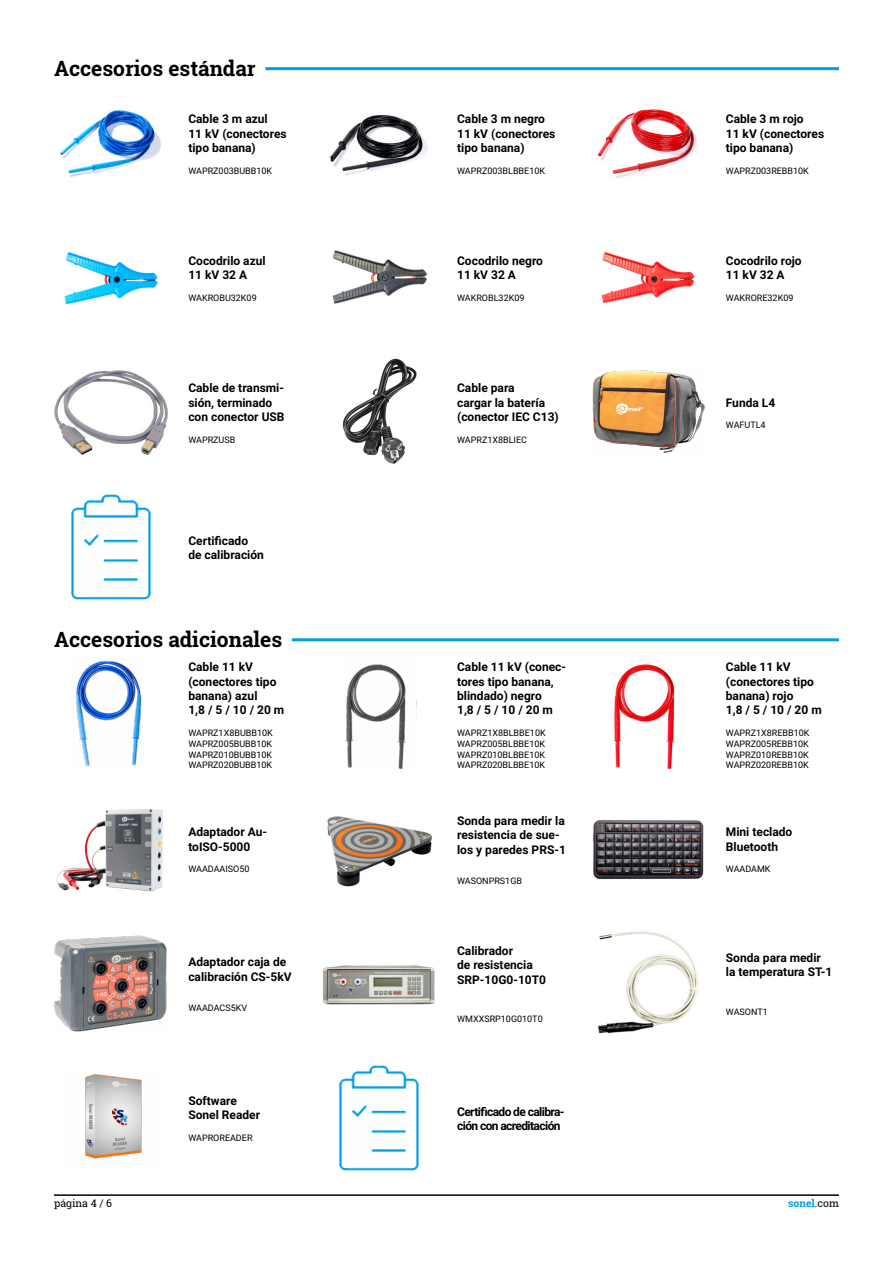
<style>
.page{position:relative;width:893px;height:1263px;background:#fff}
.page>*{position:absolute;margin:0;border:0;box-sizing:border-box;transform-origin:0 0}
.t1{font:700 21px "Roboto Slab";color:#000}
.t2{font:700 12px/14.4px "Roboto";color:#000}
.t3{font:700 12px/14.4px "Roboto";letter-spacing:-.05em;color:#000}
.t4{font:10.5px "Roboto Slab";color:#000}
.t5{font:700 10.5px "Roboto Slab";color:#009fe3}
.t6{font:9px/10.8px "Roboto";color:#000;text-align:justify}
.s1{font-weight:400;color:#000}
</style>
<div class="page">
<hr style="left:54px;top:1194px;width:785px;height:2px;background:#000">
<hr style="left:265px;top:67px;width:574px;height:3px;background:#009fe3">
<hr style="left:292px;top:638px;width:547px;height:3px;background:#009fe3">
<img style="left:592px;top:371px;width:113px;height:82px">
<img style="left:332px;top:250px;width:95px;height:54px">
<img style="left:601px;top:252px;width:94px;height:52px">
<img style="left:64px;top:252px;width:93px;height:52px">
<img style="left:330px;top:115px;width:98px;height:60px">
<img style="left:598px;top:109px;width:99px;height:69px">
<img style="left:60px;top:109px;width:101px;height:68px">
<img style="left:342px;top:358px;width:75px;height:106px">
<img style="left:85px;top:1074px;width:57px;height:85px">
<img style="left:54px;top:370px;width:113px;height:84px">
<img style="left:56px;top:809px;width:107px;height:83px">
<img style="left:592px;top:820px;width:112px;height:60px">
<img style="left:345px;top:664px;width:72px;height:106px">
<img style="left:613px;top:664px;width:62px;height:106px">
<img style="left:75px;top:661px;width:67px;height:106px">
<img style="left:54px;top:935px;width:113px;height:97px">
<img style="left:327px;top:816px;width:105px;height:71px">
<img style="left:323px;top:965px;width:112px;height:39px">
<img style="left:598px;top:931px;width:102px;height:103px">
<img style="left:71px;top:494px;width:80px;height:106px">
<img style="left:339px;top:1065px;width:80px;height:106px">
<h1 class="t1" style="left:54px;top:54px;width:203px">Accesorios estándar</h1>
<p class="t2" style="left:188px;top:112px;width:100px">Cable 3 m azul<br>11 kV (conectores tipo banana)</p>
<p class="t6" style="left:188px;top:165px;width:85px">WAPRZ003BUBB10K</p>
<p class="t2" style="left:188px;top:253px;width:79px">Cocodrilo azul<br>11 kV 32 A</p>
<p class="t6" style="left:188px;top:292px;width:70px">WAKROBU32K09</p>
<p class="t2" style="left:188px;top:380px;width:98px">Cable de transmi&shy;sión, terminado con conector USB</p>
<p class="t6" style="left:188px;top:434px;width:49px">WAPRZUSB</p>
<p class="t2" style="left:188px;top:533px;width:77px">Certificado de calibración</p>
<h1 class="t1" style="left:54px;top:625px;width:230px">Accesorios adicionales</h1>
<p class="t2" style="left:188px;top:659px;width:97px">Cable 11 kV (conectores tipo banana) azul<br>1,8 / 5 / 10 / 20 m</p>
<p class="t6" style="left:188px;top:727px;width:86px">WAPRZ1X8BUBB10K WAPRZ005BUBB10K WAPRZ010BUBB10K WAPRZ020BUBB10K</p>
<p class="t2" style="left:188px;top:824px;width:80px">Adaptador Au&shy;toISO-5000</p>
<p class="t6" style="left:188px;top:863px;width:63px">WAADAAISO50</p>
<p class="t2" style="left:188px;top:954px;width:105px">Adaptador caja de calibración CS-5kV</p>
<p class="t6" style="left:188px;top:1002px;width:60px">WAADACS5KV</p>
<p class="t2" style="left:188px;top:1093px;width:73px">Software<br>Sonel Reader</p>
<p class="t6" style="left:188px;top:1131px;width:66px">WAPROREADER</p>
<p class="t2" style="left:457px;top:112px;width:100px">Cable 3 m negro<br>11 kV (conectores tipo banana)</p>
<p class="t6" style="left:457px;top:165px;width:89px">WAPRZ003BLBBE10K</p>
<p class="t2" style="left:457px;top:253px;width:87px">Cocodrilo negro<br>11 kV 32 A</p>
<p class="t6" style="left:457px;top:292px;width:69px">WAKROBL32K09</p>
<p class="t2" style="left:457px;top:380px;width:103px">Cable para<br>cargar la batería (conector IEC C13)</p>
<p class="t6" style="left:457px;top:434px;width:71px">WAPRZ1X8BLIEC</p>
<p class="t2" style="left:457px;top:659px;width:111px">Cable 11 kV (conec&shy;tores tipo banana, blindado) negro<br>1,8 / 5 / 10 / 20 m</p>
<p class="t6" style="left:457px;top:727px;width:90px">WAPRZ1X8BLBBE10K WAPRZ005BLBBE10K WAPRZ010BLBBE10K WAPRZ020BLBBE10K</p>
<p class="t2" style="left:457px;top:813px;width:110px">Sonda para medir la resistencia de sue&shy;los y paredes PRS-1</p>
<p class="t6" style="left:457px;top:875px;width:66px">WASONPRS1GB</p>
<p class="t2" style="left:457px;top:943px;width:91px">Calibrador<br>de resistencia<br>SRP-10G0-10T0</p>
<p class="t6" style="left:457px;top:1013px;width:87px">WMXXSRP10G010T0</p>
<p class="t3" style="left:457px;top:1104px;width:109px">Certificado de calibra&shy;ción con acreditación</p>
<p class="t2" style="left:726px;top:112px;width:100px">Cable 3 m rojo<br>11 kV (conectores tipo banana)</p>
<p class="t6" style="left:726px;top:165px;width:85px">WAPRZ003REBB10K</p>
<p class="t2" style="left:726px;top:253px;width:77px">Cocodrilo rojo<br>11 kV 32 A</p>
<p class="t6" style="left:726px;top:292px;width:69px">WAKRORE32K09</p>
<p class="t2" style="left:726px;top:395px;width:51px">Funda L4</p>
<p class="t6" style="left:726px;top:419px;width:41px">WAFUTL4</p>
<p class="t2" style="left:726px;top:659px;width:97px">Cable 11 kV (conectores tipo banana) rojo<br>1,8 / 5 / 10 / 20 m</p>
<p class="t6" style="left:726px;top:727px;width:85px">WAPRZ1X8REBB10K WAPRZ005REBB10K WAPRZ010REBB10K WAPRZ020REBB10K</p>
<p class="t2" style="left:726px;top:824px;width:68px">Mini teclado<br>Bluetooth</p>
<p class="t6" style="left:726px;top:863px;width:46px">WAADAMK</p>
<p class="t2" style="left:726px;top:950px;width:108px">Sonda para medir la temperatura ST-1</p>
<p class="t6" style="left:726px;top:1006px;width:43px">WASONT1</p>
<p class="t4" style="left:54px;top:1196px;width:60px">página 4 / 6</p>
<p class="t5" style="left:788px;top:1196px;width:52px">sonel<span class="s1">.com</span></p>
</div>
